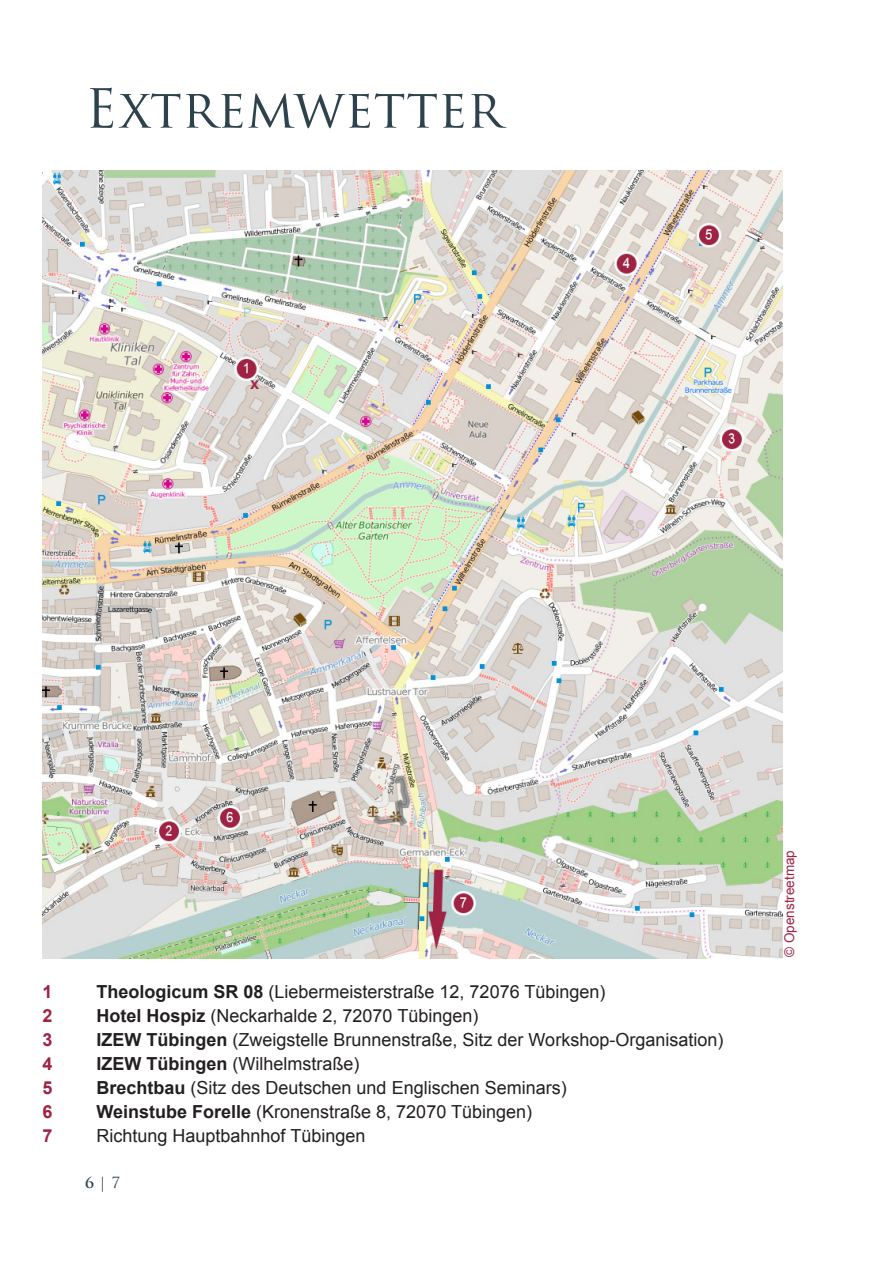
<style>
.page{position:relative;width:893px;height:1263px;background:#fff}
.page>*{position:absolute;margin:0;border:0;box-sizing:border-box;transform-origin:0 0}
.t1{font:52.5px "Trajan Pro";color:#2d424d}
.t2{font:18px "Arial";color:#231f20}
.t3{font:700 18px "Arial";color:#9e2343}
.t4{font:15px "Trajan Pro";color:#2d424d}
.t5{font:13.5px "Arial";color:#9e2343}
.s1{font-weight:700}
</style>
<div class="page">
<img style="left:43px;top:170px;width:739px;height:789px">
<p class="t1" style="left:85px;top:75px;width:419px">Extremwetter</p>
<p class="t3" style="left:43px;top:979px;width:12px">1</p>
<p class="t2" style="left:97px;top:979px;width:510px"><span class="s1">Theologicum SR 08</span> (Liebermeisterstraße 12, 72076 Tübingen)</p>
<p class="t3" style="left:43px;top:1003px;width:12px">2</p>
<p class="t2" style="left:97px;top:1003px;width:383px"><span class="s1">Hotel Hospiz</span> (Neckarhalde 2, 72070 Tübingen)</p>
<p class="t3" style="left:43px;top:1027px;width:12px">3</p>
<p class="t2" style="left:97px;top:1027px;width:628px"><span class="s1">IZEW Tübingen</span> (Zweigstelle Brunnenstraße, Sitz der Workshop-Organisation)</p>
<p class="t3" style="left:43px;top:1051px;width:12px">4</p>
<p class="t2" style="left:97px;top:1051px;width:264px"><span class="s1">IZEW Tübingen</span> (Wilhelmstraße)</p>
<p class="t3" style="left:43px;top:1075px;width:12px">5</p>
<p class="t2" style="left:97px;top:1075px;width:472px"><span class="s1">Brechtbau</span> (Sitz des Deutschen und Englischen Seminars)</p>
<p class="t3" style="left:43px;top:1099px;width:12px">6</p>
<p class="t2" style="left:97px;top:1099px;width:437px"><span class="s1">Weinstube Forelle</span> (Kronenstraße 8, 72070 Tübingen)</p>
<p class="t3" style="left:43px;top:1123px;width:12px">7</p>
<p class="t2" style="left:97px;top:1123px;width:270px">Richtung Hauptbahnhof Tübingen</p>
<p class="t4" style="left:85px;top:1173px;width:36px"><span class="s1">6</span> | 7</p>
<p class="t5" style="left:781px;top:957px;width:108px;rotate:-90deg">© Openstreetmap</p>
</div>
